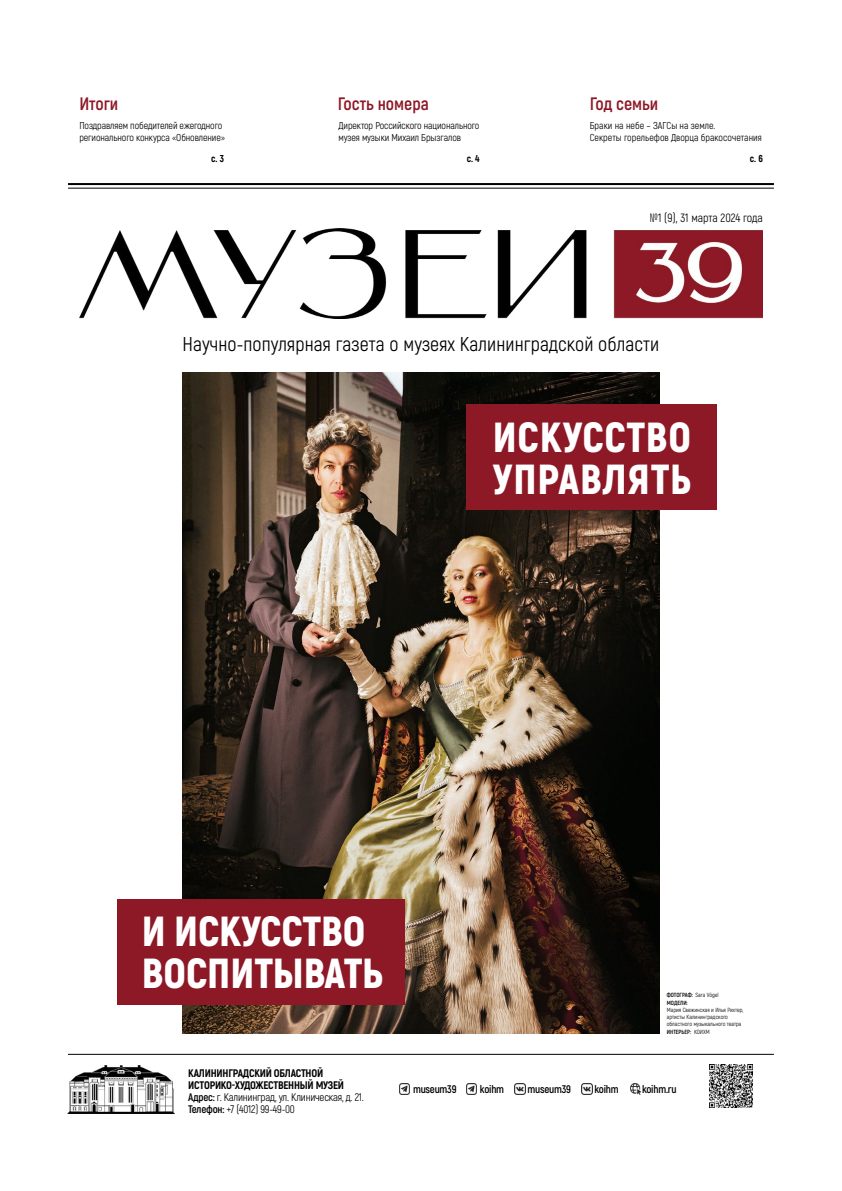
<style>
.page{position:relative;width:842px;height:1191px;background:#fff}
.page>*{position:absolute;margin:0;border:0;box-sizing:border-box;transform-origin:0 0}
.t1{font:900 42px/42px "Akrobat";color:#fff}
.t2{font:900 42px/42px "Akrobat";letter-spacing:.02em;color:#fff}
.t3{font:20px "Akrobat";letter-spacing:.005em;color:#000}
.t4{font:700 18px "Akrobat";color:#8d1826}
.t5{font:12px "Akrobat";color:#000}
.t6{font:800 11px/12px "Akrobat";letter-spacing:-.02em;color:#000}
.t7{font:700 11px "Akrobat";letter-spacing:-.02em;color:#000}
.t8{font:10px/12px "Akrobat";letter-spacing:-.01em;color:#000}
.t9{font:800 10px "Akrobat";color:#000}
.t10{font:6px/7px "Akrobat";color:#000}
.t11{font:700 6px/8px "Akrobat";color:#000}
.s1{font-family:"Akzidenz Grotesk Pro";font-weight:300;font-stretch:condensed}
.s2{font-weight:700}
.s3{font-weight:400}
</style>
<div class="page">
<img style="left:183px;top:372px;width:476px;height:661px">
<img style="left:68px;top:1065px;width:106px;height:48px">
<img style="left:79px;top:228px;width:684px;height:91px">
<hr style="left:68px;top:188px;width:706px;height:1px;background:#000">
<hr style="left:68px;top:183px;width:706px;height:2px;background:#000">
<svg style="left:515px;top:1084px;width:10px;height:10px"></svg>
<svg style="left:399px;top:1084px;width:11px;height:10px"></svg>
<svg style="left:630px;top:1084px;width:10px;height:10px"></svg>
<div style="left:117px;top:899px;width:288px;height:106px;background:#8d1826"></div>
<svg style="left:582px;top:1084px;width:10px;height:10px"></svg>
<svg style="left:466px;top:1084px;width:11px;height:10px"></svg>
<hr style="left:68px;top:1053px;width:706px;height:1px;background:#000">
<img style="left:710px;top:1064px;width:43px;height:43px">
<div style="left:466px;top:403px;width:251px;height:106px;background:#8d1826"></div>
<h3 class="t4" style="left:79px;top:92px;width:40px">Итоги</h3>
<p class="t8" style="left:79px;top:120px;width:147px">Поздравляем победителей ежегодного регионального конкурса «Обновление»</p>
<p class="t9" style="left:211px;top:152px;width:14px">с. 3</p>
<h3 class="t4" style="left:338px;top:92px;width:93px">Гость номера</h3>
<p class="t8" style="left:339px;top:120px;width:142px">Директор Российского национального музея музыки Михаил Брызгалов</p>
<p class="t9" style="left:467px;top:152px;width:14px">c. 4</p>
<h3 class="t4" style="left:590px;top:92px;width:70px">Год семьи</h3>
<p class="t8" style="left:590px;top:120px;width:174px">Браки на небе – ЗАГСы на земле.<br>Секреты горельефов Дворца бракосочетания</p>
<p class="t9" style="left:750px;top:152px;width:15px">с. 6</p>
<p class="t5" style="left:650px;top:210px;width:115px"><span class="s1">№</span>1 (9), 31 марта 2024 года</p>
<h2 class="t3" style="left:183px;top:332px;width:478px">Научно-популярная газета о музеях Калининградской области</h2>
<h1 class="t2" style="left:493px;top:416px;width:200px">ИСКУССТВО<br>УПРАВЛЯТЬ</h1>
<h1 class="t1" style="left:142px;top:910px;width:243px">И ИСКУССТВО<br>ВОСПИТЫВАТЬ</h1>
<p class="t6" style="left:188px;top:1067px;width:177px">КАЛИНИНГРАДСКИЙ ОБЛАСТНОЙ ИСТОРИКО-ХУДОЖЕСТВЕННЫЙ МУЗЕЙ <span class="s2">Адрес:</span> <span class="s3">г. Калининград, ул. Клиническая, д. 21.<br></span><span class="s2">Телефон:</span> <span class="s3">+7 (4012) 99-49-00</span></p>
<p class="t11" style="left:667px;top:990px;width:54px">ФОТОГРАФ: <span class="s3">Sara Vögel<br></span>МОДЕЛИ:</p>
<p class="t10" style="left:667px;top:1006px;width:78px">Мария Свежинская и Илья Рихтер, артисты Калининградского областного музыкального театра</p>
<p class="t11" style="left:667px;top:1027px;width:45px">ИНТЕРЬЕР: <span class="s3">КОИХМ</span></p>
<p class="t7" style="left:413px;top:1082px;width:45px">museum39</p>
<p class="t7" style="left:480px;top:1082px;width:26px">koihm</p>
<p class="t7" style="left:527px;top:1082px;width:45px">museum39</p>
<p class="t7" style="left:594px;top:1082px;width:26px">koihm</p>
<p class="t7" style="left:642px;top:1082px;width:36px">koihm.ru</p>
</div>
